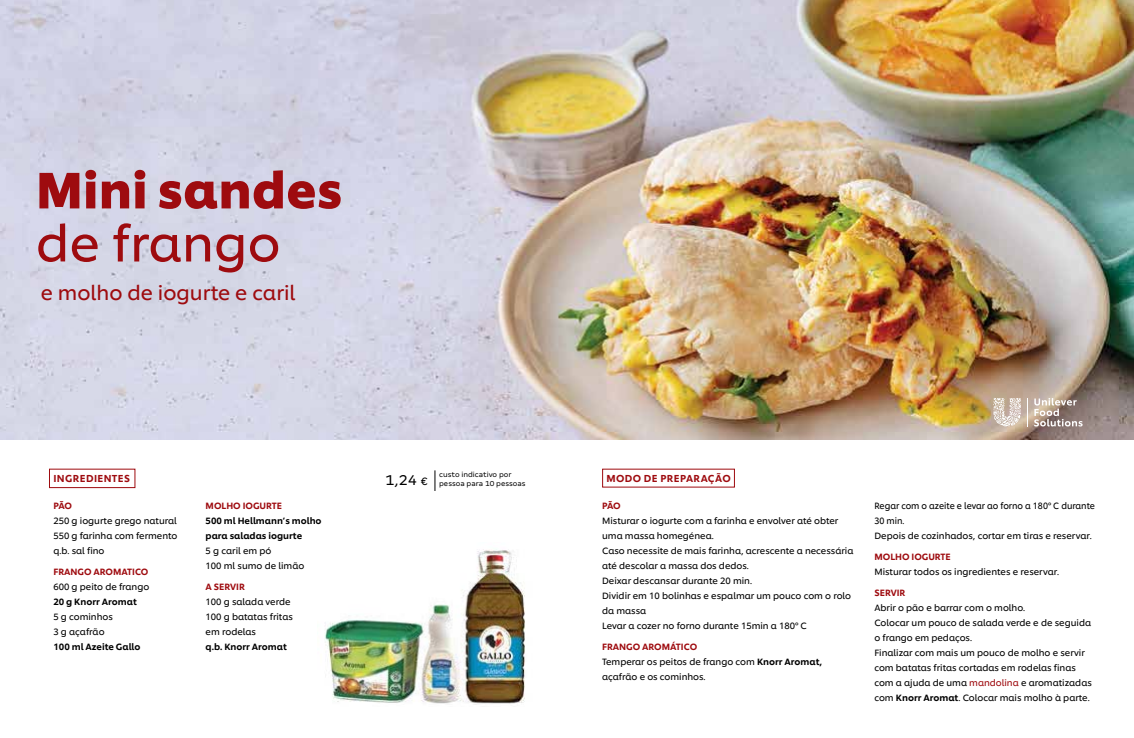
<style>
.page{position:relative;width:1134px;height:738px;background:#fff}
.page>*{position:absolute;margin:0;border:0;box-sizing:border-box;transform-origin:0 0}
.t1{font:700 50px "Unilever Shilling";color:#9e0b0f}
.t2{font:50px "Unilever Shilling";color:#9e0b0f}
.t3{font:20px "Unilever Shilling";color:#9e0b0f}
.t4{font:16px "Margem";color:#000}
.t5{font:500 10px "Unilever Shilling";letter-spacing:.04em;color:#9e0b0f}
.t6{font:9px/15px "Unilever Shilling";color:#000}
.t7{font:9px/15px "Unilever Shilling";color:#000;scale:.94 1}
.t8{font:500 9px/15px "Unilever Shilling";color:#000}
.t9{font:500 9px "Unilever Shilling";color:#9e0b0f}
.t10{font:8px/9px "Margem";color:#000}
.s1{font-size:12px}
.s2{font-weight:500;color:#9e0b0f}
.s3{font-weight:500}
.s4{color:#9e0b0f}
</style>
<div class="page">
<img style="left:0;top:0;width:1134px;height:438px">
<svg style="left:993px;top:397px;width:28px;height:29px"></svg>
<svg style="left:1027px;top:397px;width:1px;height:29px"></svg>
<svg style="left:1034px;top:397px;width:48px;height:29px"></svg>
<svg style="left:434px;top:470px;width:1px;height:20px"></svg>
<img style="left:325px;top:549px;width:200px;height:156px">
<h1 class="t1" style="left:36px;top:151px;width:308px">Mini sandes</h1>
<h1 class="t2" style="left:36px;top:206px;width:246px">de frango</h1>
<h2 class="t3" style="left:41px;top:277px;width:256px">e molho de iogurte e caril</h2>
<p class="t5" style="left:53px;top:470px;width:78px">INGREDIENTES</p>
<p class="t9" style="left:53px;top:498px;width:20px">PÃO</p>
<p class="t6" style="left:53px;top:512px;width:126px;text-align:justify">250 g iogurte grego natural 550 g farinha com fermento q.b. sal fino</p>
<p class="t9" style="left:53px;top:564px;width:97px">FRANGO AROMATICO</p>
<p class="t6" style="left:53px;top:578px;width:97px">600 g peito de frango</p>
<p class="t8" style="left:53px;top:593px;width:85px">20 g Knorr Aromat</p>
<p class="t6" style="left:53px;top:608px;width:61px">5 g cominhos<br>3 g açafrão</p>
<p class="t8" style="left:53px;top:638px;width:89px">100 ml Azeite Gallo</p>
<p class="t9" style="left:206px;top:498px;width:78px">MOLHO IOGURTE</p>
<p class="t8" style="left:206px;top:512px;width:117px">500 ml Hellmann’s molho para saladas iogurte</p>
<p class="t6" style="left:206px;top:542px;width:100px">5 g caril em pó<br>100 ml sumo de limão</p>
<p class="t9" style="left:206px;top:579px;width:41px">A SERVIR</p>
<p class="t6" style="left:206px;top:593px;width:89px">100 g salada verde<br>100 g batatas fritas em rodelas</p>
<p class="t8" style="left:206px;top:638px;width:83px">q.b. Knorr Aromat</p>
<h3 class="t4" style="left:385px;top:470px;width:44px">1,24 <span class="s1">€</span></h3>
<p class="t10" style="left:439px;top:469px;width:88px">custo indicativo por pessoa para 10 pessoas</p>
<p class="t5" style="left:606px;top:470px;width:126px">MODO DE PREPARAÇÃO</p>
<p class="t9" style="left:602px;top:498px;width:20px">PÃO</p>
<p class="t6" style="left:602px;top:512px;width:253px">Misturar o iogurte com a farinha e envolver até obter uma massa homegénea.<br>Caso necessite de mais farinha, acrescente a necessária até descolar a massa dos dedos.<br>Deixar descansar durante 20 min.<br>Dividir em 10 bolinhas e espalmar um pouco com o rolo da massa<br>Levar a cozer no forno durante 15min a 180º C</p>
<p class="t6" style="left:602px;top:638px;width:222px"><span class="s2">FRANGO AROMÁTICO<br></span>Temperar os peitos de frango com <span class="s3">Knorr Aromat, </span>açafrão e os cominhos.</p>
<p class="t7" style="left:874px;top:497px;width:236px">Regar com o azeite e levar ao forno a 180º C durante<br>30 min.<br>Depois de cozinhados, cortar em tiras e reservar.</p>
<p class="t9" style="left:874px;top:549px;width:78px">MOLHO IOGURTE</p>
<p class="t6" style="left:874px;top:563px;width:186px">Misturar todos os ingredientes e reservar.</p>
<p class="t9" style="left:874px;top:585px;width:32px">SERVIR</p>
<p class="t6" style="left:874px;top:599px;width:219px">Abrir o pão e barrar com o molho.<br>Colocar um pouco de salada verde e de seguida o frango em pedaços.<br>Finalizar com mais um pouco de molho e servir com batatas fritas cortadas em rodelas finas com a ajuda de uma <span class="s4">mandolina</span> e aromatizadas com <span class="s3">Knorr Aromat</span>. Colocar mais molho à parte.</p>
</div>
